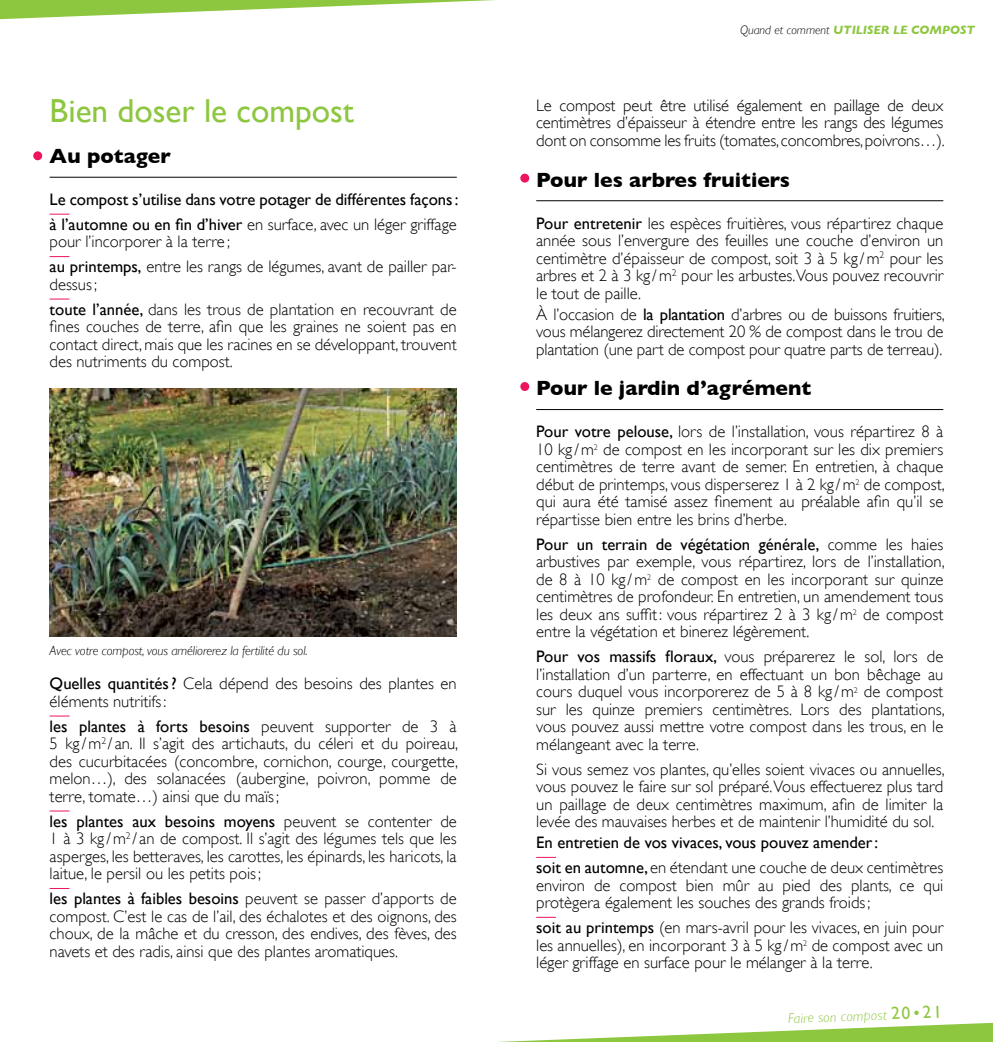
<style>
.page{position:relative;width:993px;height:1042px;background:#fff}
.page>*{position:absolute;margin:0;border:0;box-sizing:border-box;transform-origin:0 0}
.t1{font:33.25px "Gill Sans";color:#8dc63f}
.t2{font:700 21px "Gill Sans";color:#000}
.t3{font:300 16.62px/17.5px "Gill Sans";color:#000;text-align:justify}
.t4{font:16.62px/24.8px "Gill Sans";color:#000}
.t5{font:italic 300 14px "Gill Sans";color:#8dc63f}
.t6{font:italic 300 13.12px "Gill Sans";letter-spacing:-.01em;color:#000}
.t7{font:italic 700 12.25px "Gill Sans";color:#8dc63f}
.s1{font-weight:300}
.s2{font-weight:400}
.s3{font-weight:300;color:#000}
.s4{font-weight:400;font-style:normal;font-size:17.5px}
.s5{font-style:normal;font-size:17.5px}
</style>
<div class="page">
<svg style="left:0;top:0;width:495px;height:20px"></svg>
<svg style="left:498px;top:1023px;width:494px;height:19px"></svg>
<hr style="left:536px;top:200px;width:407px;height:1px;background:#000">
<hr style="left:536px;top:409px;width:407px;height:1px;background:#000">
<svg style="left:536px;top:857px;width:20px;height:1px"></svg>
<svg style="left:536px;top:917px;width:20px;height:1px"></svg>
<div style="left:520px;top:382px;width:9px;height:9px;background:#ed145b;border-radius:50%"></div>
<div style="left:520px;top:174px;width:9px;height:9px;background:#ed145b;border-radius:50%"></div>
<hr style="left:50px;top:177px;width:406px;height:1px;background:#000">
<svg style="left:50px;top:214px;width:19px;height:1px"></svg>
<svg style="left:50px;top:256px;width:19px;height:1px"></svg>
<svg style="left:50px;top:299px;width:19px;height:1px"></svg>
<svg style="left:50px;top:715px;width:19px;height:1px"></svg>
<svg style="left:50px;top:810px;width:19px;height:1px"></svg>
<svg style="left:50px;top:888px;width:19px;height:1px"></svg>
<img style="left:50px;top:388px;width:406px;height:248px">
<div style="left:33px;top:151px;width:9px;height:9px;background:#ed145b;border-radius:50%"></div>
<h1 class="t1" style="left:50px;top:91px;width:306px">Bien doser le compost</h1>
<p class="t2" style="left:50px;top:144px;width:123px">Au potager</p>
<p class="t4" style="left:50px;top:187px;width:410px">Le compost s’utilise dans votre potager de différentes façons: à l’automne ou en fin d’hiver <span class="s1">en surface, avec un léger griffage</span></p>
<p class="t3" style="left:50px;top:229px;width:408px;line-height:24.8px">pour l’incorporer à la terre ;<br><span class="s2">au printemps,</span> entre les rangs de légumes, avant de pailler par-</p>
<p class="t3" style="left:50px;top:272px;width:408px;line-height:24.8px">dessus;<br><span class="s2">toute l’année,</span> dans les trous de plantation en recouvrant de</p>
<p class="t3" style="left:50px;top:318px;width:408px">fines couches de terre, afin que les graines ne soient pas en contact direct, mais que les racines en se développant, trouvent des nutriments du compost.</p>
<p class="t6" style="left:50px;top:644px;width:259px">Avec votre compost, vous améliorerez la fertilité du sol.</p>
<p class="t3" style="left:50px;top:675px;width:408px"><span class="s2">Quelles quantités?</span> Cela dépend des besoins des plantes en éléments nutritifs:</p>
<p class="t3" style="left:50px;top:717px;width:410px"><span class="s2">les plantes à forts besoins</span> peuvent supporter de 3 à 5 kg /m<sup>2</sup> / an. Il s’agit des artichauts, du céleri et du poireau, des cucurbitacées (concombre, cornichon, courge, courgette, melon…), des solanacées (aubergine, poivron, pomme de terre, tomate…) ainsi que du maïs;</p>
<p class="t3" style="left:50px;top:812px;width:408px"><span class="s2">les plantes aux besoins moyens</span> peuvent se contenter de 1 à 3 kg /m<sup>2</sup> / an de compost. Il s’agit des légumes tels que les asperges, les betteraves, les carottes, les épinards, les haricots, la laitue, le persil ou les petits pois;</p>
<p class="t3" style="left:50px;top:890px;width:408px"><span class="s2">les plantes à faibles besoins</span> peuvent se passer d’apports de compost. C’est le cas de l’ail, des échalotes et des oignons, des choux, de la mâche et du cresson, des endives, des fèves, des navets et des radis, ainsi que des plantes aromatiques.</p>
<p class="t7" style="left:739px;top:22px;width:236px"><span class="s3">Quand et comment</span> UTILISER LE COMPOST</p>
<p class="t3" style="left:536px;top:96px;width:410px">Le compost peut être utilisé également en paillage de deux centimètres d’épaisseur à étendre entre les rangs des légumes dont on consomme les fruits (tomates, concombres, poivrons…).</p>
<p class="t2" style="left:536px;top:167px;width:255px">Pour les arbres fruitiers</p>
<p class="t3" style="left:536px;top:214px;width:408px"><span class="s2">Pour entretenir</span> les espèces fruitières, vous répartirez chaque année sous l’envergure des feuilles une couche d’environ un centimètre d’épaisseur de compost, soit 3 à 5 kg /m<sup>2</sup> pour les arbres et 2 à 3 kg /m<sup>2</sup> pour les arbustes.Vous pouvez recouvrir le tout de paille.</p>
<p class="t3" style="left:536px;top:305px;width:410px">À l’occasion de <span class="s2">la plantation</span> d’arbres ou de buissons fruitiers, vous mélangerez directement 20 % de compost dans le trou de plantation (une part de compost pour quatre parts de terreau).</p>
<p class="t2" style="left:536px;top:376px;width:276px">Pour le jardin d’agrément</p>
<p class="t3" style="left:536px;top:423px;width:410px"><span class="s2">Pour votre pelouse,</span> lors de l’installation, vous répartirez 8 à 10 kg /m<sup>2</sup> de compost en les incorporant sur les dix premiers centimètres de terre avant de semer. En entretien, à chaque début de printemps, vous disperserez 1 à 2 kg /m<sup>2</sup> de compost, qui aura été tamisé assez finement au préalable afin qu’il se répartisse bien entre les brins d’herbe.</p>
<p class="t3" style="left:536px;top:535px;width:410px"><span class="s2">Pour un terrain de végétation générale,</span> comme les haies arbustives par exemple, vous répartirez, lors de l’installation, de 8 à 10 kg /m<sup>2</sup> de compost en les incorporant sur quinze centimètres de profondeur. En entretien, un amendement tous les deux ans suffit: vous répartirez 2 à 3 kg /m<sup>2</sup> de compost entre la végétation et binerez légèrement.</p>
<p class="t3" style="left:536px;top:648px;width:410px"><span class="s2">Pour vos massifs floraux,</span> vous préparerez le sol, lors de l’installation d’un parterre, en effectuant un bon bêchage au cours duquel vous incorporerez de 5 à 8 kg /m<sup>2</sup> de compost sur les quinze premiers centimètres. Lors des plantations, vous pouvez aussi mettre votre compost dans les trous, en le mélangeant avec la terre.</p>
<p class="t3" style="left:536px;top:760px;width:410px">Si vous semez vos plantes, qu’elles soient vivaces ou annuelles, vous pouvez le faire sur sol préparé. Vous effectuerez plus tard un paillage de deux centimètres maximum, afin de limiter la levée des mauvaises herbes et de maintenir l’humidité du sol.</p>
<p class="t4" style="left:536px;top:830px;width:408px">En entretien de vos vivaces, vous pouvez amender:<br>soit en automne, <span class="s1">en étendant une couche de deux centimètres</span></p>
<p class="t3" style="left:536px;top:876px;width:408px">environ de compost bien mûr au pied des plants, ce qui protègera également les souches des grands froids;</p>
<p class="t3" style="left:536px;top:919px;width:408px"><span class="s2">soit au printemps</span> (en mars-avril pour les vivaces, en juin pour les annuelles), en incorporant 3 à 5 kg /m<sup>2</sup> de compost avec un léger griffage en surface pour le mélanger à la terre.</p>
<p class="t5" style="left:787px;top:1010px;width:156px;rotate:-2deg">Faire son compost <span class="s4">20</span><span class="s5">•</span><span class="s4">21</span></p>
</div>
